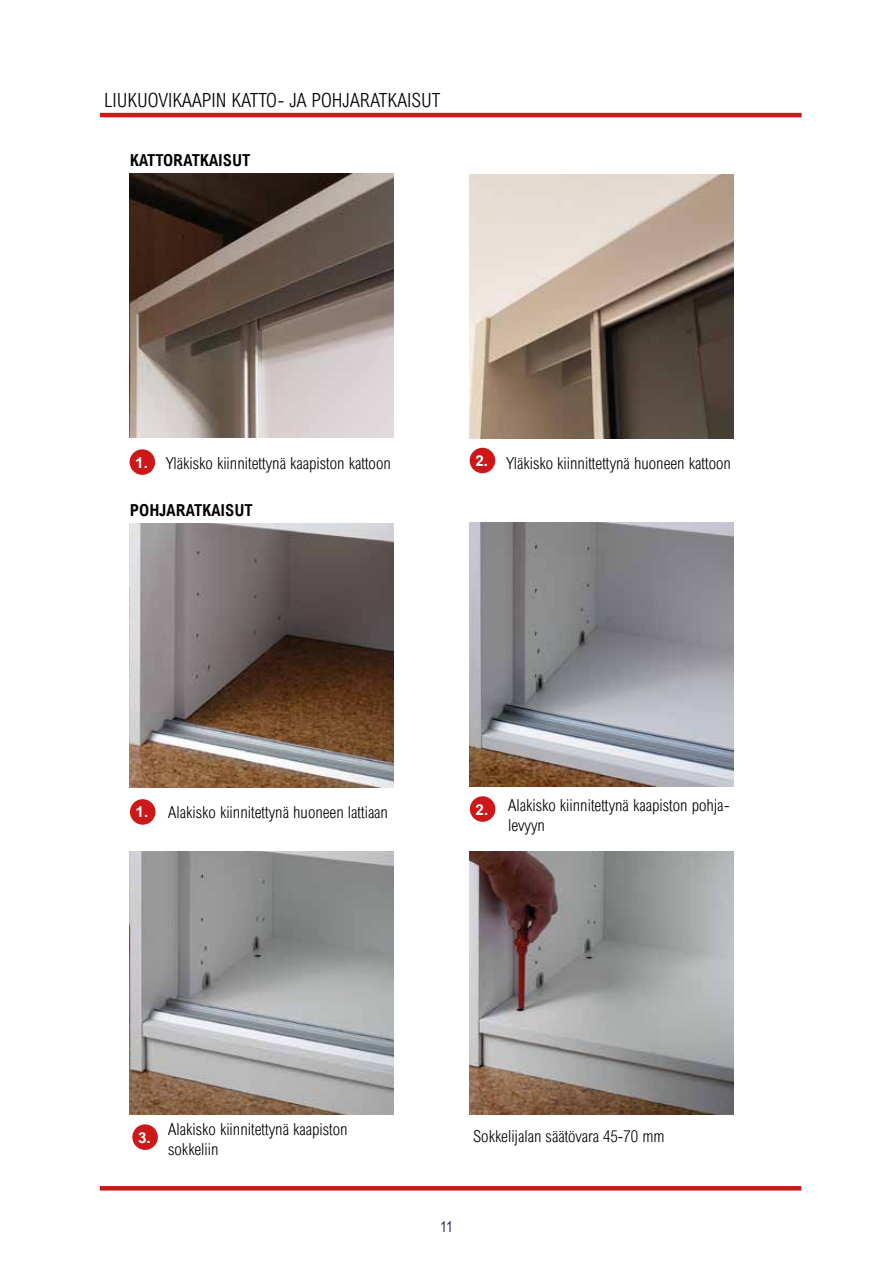
<style>
.page{position:relative;width:893px;height:1263px;background:#fff}
.page>*{position:absolute;margin:0;border:0;box-sizing:border-box;transform-origin:0 0}
.t1{font:300 19.5px "Arial Nova Cond";color:#000}
.t2{font:300 16.5px/19.8px "Arial Nova Cond";color:#000}
.t3{font:700 16.5px "Arial Nova Cond";color:#000}
.t4{font:15px "Arial Narrow";color:#262161}
.s1{font-family:"Arial Nova";font-weight:700;font-size:15px;color:#fff}
</style>
<div class="page">
<hr style="left:100px;top:113px;width:702px;height:4px;background:#cd1719">
<svg style="left:100px;top:1186px;width:701px;height:4px;background:#cd1a1c"></svg>
<img style="left:130px;top:524px;width:264px;height:263px">
<div style="left:130px;top:799px;width:25px;height:26px;background:#cd1719;border-radius:50%"></div>
<img style="left:470px;top:523px;width:263px;height:263px">
<div style="left:470px;top:796px;width:25px;height:26px;background:#cd1719;border-radius:50%"></div>
<img style="left:130px;top:851px;width:264px;height:264px">
<div style="left:132px;top:1124px;width:26px;height:26px;background:#cd1719;border-radius:50%"></div>
<div style="left:130px;top:449px;width:25px;height:26px;background:#cd1719;border-radius:50%"></div>
<img style="left:130px;top:174px;width:264px;height:263px">
<div style="left:470px;top:448px;width:25px;height:25px;background:#cd1719;border-radius:50%"></div>
<img style="left:470px;top:174px;width:263px;height:264px">
<img style="left:470px;top:851px;width:263px;height:264px">
<p class="t1" style="left:104px;top:88px;width:338px">LIUKUOVIKAAPIN KATTO- JA POHJARATKAISUT</p>
<p class="t3" style="left:130px;top:150px;width:122px">KATTORATKAISUT</p>
<p class="t2" style="left:135px;top:453px;width:257px"><span class="s1">1.</span> Yläkisko kiinnitettynä kaapiston kattoon</p>
<p class="t2" style="left:475px;top:453px;width:257px"><sup>2.</sup> Yläkisko kiinnittettynä huoneen kattoon</p>
<p class="t3" style="left:130px;top:500px;width:124px">POHJARATKAISUT</p>
<p class="t2" style="left:136px;top:802px;width:254px"><span class="s1">1.</span> Alakisko kiinnitettynä huoneen lattiaan</p>
<p class="t2" style="left:508px;top:795px;width:223px;text-indent:-33px"><sub>2.</sub> Alakisko kiinnitettynä kaapiston pohja&shy;levyyn</p>
<p class="t2" style="left:168px;top:1119px;width:181px;text-indent:-30px"><sub>3.</sub> Alakisko kiinnitettynä kaapiston sokkeliin</p>
<p class="t2" style="left:473px;top:1126px;width:193px">Sokkelijalan säätövara 45-70 mm</p>
<p class="t4" style="left:440px;top:1215px;width:14px">11</p>
</div>
